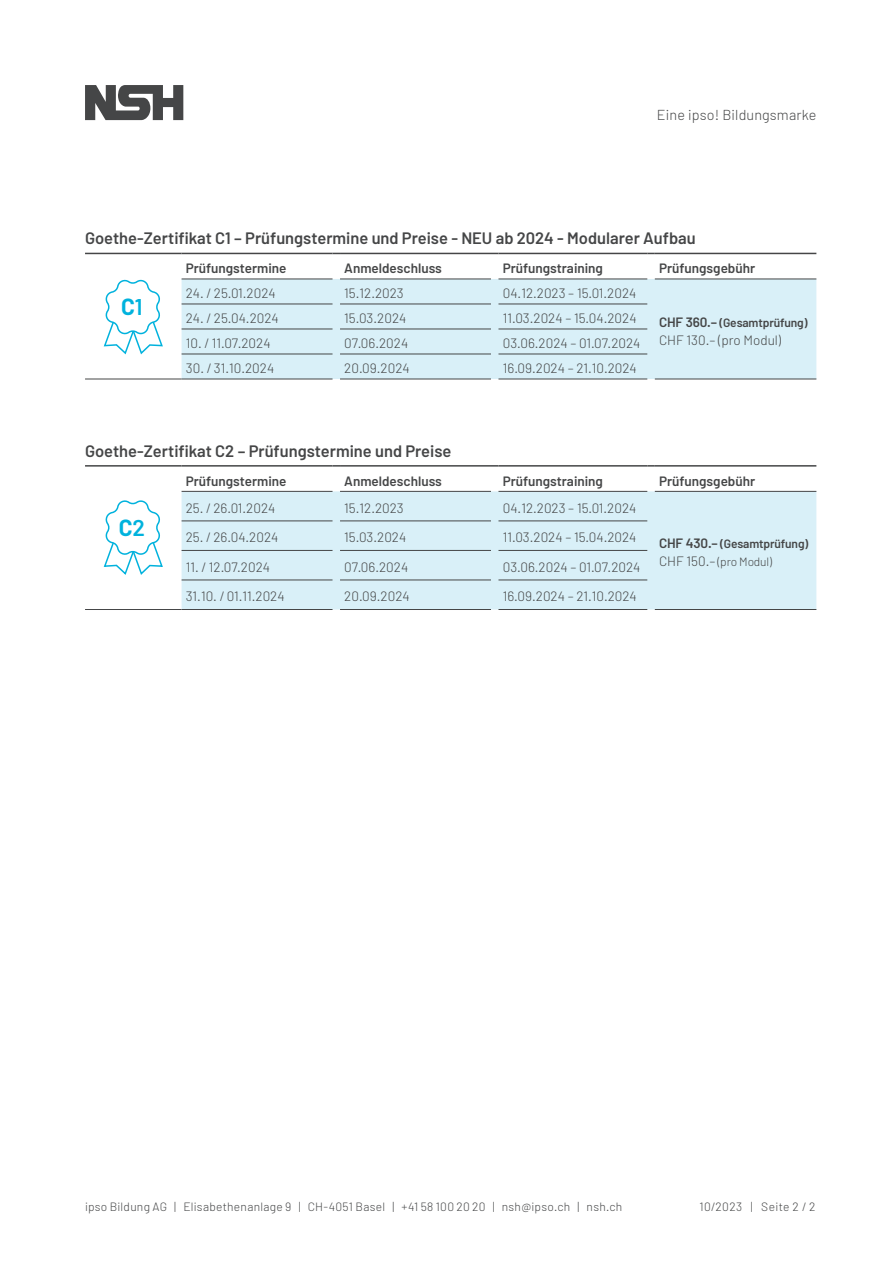
<style>
.page{position:relative;width:893px;height:1263px;background:#fff}
.page>*{position:absolute;margin:0;border:0;box-sizing:border-box;transform-origin:0 0}
.t1{font:700 22.8px "Barlow";color:#00b2dd}
.t2{font:600 16.5px "Barlow";color:#454647}
.t3{font:300 14.4px "Barlow";letter-spacing:.01em;color:#454647}
.t4{font:300 13.5px "Barlow";color:#454647}
.t5{font:600 13.5px "Barlow";color:#454647}
.t6{font:300 12px "Barlow";letter-spacing:.025em;color:#454647}
.t7{font:600 12px/18px "Barlow";letter-spacing:-.01em;color:#454647}
.s1{font-size:13.5px}
.s2{font-weight:600}
.s3{font-weight:300;font-size:13.5px}
.s4{font-weight:300}
</style>
<div class="page">
<svg style="left:103px;top:279px;width:60px;height:76px"></svg>
<div style="left:182px;top:279px;width:634px;height:100px;background:#d9f0f8"></div>
<hr style="left:85px;top:253px;width:97px;height:1px;background:#454647">
<hr style="left:182px;top:253px;width:151px;height:1px;background:#454647">
<svg style="left:333px;top:253px;width:322px;height:26px"></svg>
<hr style="left:655px;top:253px;width:161px;height:1px;background:#454647">
<hr style="left:85px;top:379px;width:97px;height:1px;background:#454647">
<hr style="left:182px;top:279px;width:151px;height:1px;background:#454647">
<hr style="left:182px;top:304px;width:151px;height:1px;background:#454647">
<hr style="left:182px;top:329px;width:151px;height:1px;background:#454647">
<hr style="left:182px;top:354px;width:151px;height:1px;background:#454647">
<hr style="left:182px;top:379px;width:151px;height:1px;background:#454647">
<hr style="left:340px;top:279px;width:151px;height:1px;background:#454647">
<hr style="left:340px;top:304px;width:151px;height:1px;background:#454647">
<hr style="left:340px;top:329px;width:151px;height:1px;background:#454647">
<hr style="left:340px;top:354px;width:151px;height:1px;background:#454647">
<hr style="left:340px;top:379px;width:151px;height:1px;background:#454647">
<hr style="left:498px;top:279px;width:149px;height:1px;background:#454647">
<hr style="left:498px;top:304px;width:149px;height:1px;background:#454647">
<hr style="left:498px;top:329px;width:149px;height:1px;background:#454647">
<hr style="left:498px;top:354px;width:149px;height:1px;background:#454647">
<hr style="left:498px;top:379px;width:149px;height:1px;background:#454647">
<hr style="left:655px;top:279px;width:161px;height:1px;background:#454647">
<hr style="left:655px;top:379px;width:161px;height:1px;background:#454647">
<div style="left:182px;top:491px;width:634px;height:118px;background:#d9f0f8"></div>
<hr style="left:85px;top:465px;width:97px;height:2px;background:#454647">
<hr style="left:182px;top:465px;width:151px;height:2px;background:#454647">
<svg style="left:333px;top:465px;width:322px;height:26px"></svg>
<hr style="left:655px;top:465px;width:161px;height:2px;background:#454647">
<hr style="left:85px;top:609px;width:97px;height:1px;background:#454647">
<hr style="left:182px;top:491px;width:151px;height:1px;background:#454647">
<hr style="left:182px;top:521px;width:151px;height:1px;background:#454647">
<hr style="left:182px;top:550px;width:151px;height:1px;background:#454647">
<hr style="left:182px;top:580px;width:151px;height:1px;background:#454647">
<hr style="left:182px;top:609px;width:151px;height:1px;background:#454647">
<hr style="left:340px;top:491px;width:151px;height:1px;background:#454647">
<hr style="left:340px;top:521px;width:151px;height:1px;background:#454647">
<hr style="left:340px;top:550px;width:151px;height:1px;background:#454647">
<hr style="left:340px;top:580px;width:151px;height:1px;background:#454647">
<hr style="left:340px;top:609px;width:151px;height:1px;background:#454647">
<hr style="left:498px;top:491px;width:149px;height:1px;background:#454647">
<hr style="left:498px;top:521px;width:149px;height:1px;background:#454647">
<hr style="left:498px;top:550px;width:149px;height:1px;background:#454647">
<hr style="left:498px;top:580px;width:149px;height:1px;background:#454647">
<hr style="left:498px;top:609px;width:149px;height:1px;background:#454647">
<hr style="left:655px;top:491px;width:161px;height:1px;background:#454647">
<hr style="left:655px;top:609px;width:161px;height:1px;background:#454647">
<svg style="left:103px;top:500px;width:60px;height:75px"></svg>
<svg style="left:85px;top:85px;width:98px;height:35px"></svg>
<p class="t3" style="left:657px;top:106px;width:161px">Eine ipso! Bildungsmarke</p>
<p class="t2" style="left:85px;top:228px;width:612px">Goethe-Zertifikat C1 – Prüfungstermine und Preise - NEU ab 2024 - Modularer Aufbau</p>
<p class="t5" style="left:186px;top:260px;width:102px">Prüfungstermine</p>
<p class="t5" style="left:344px;top:260px;width:99px">Anmeldeschluss</p>
<p class="t5" style="left:503px;top:260px;width:102px">Prüfungstraining</p>
<p class="t5" style="left:659px;top:260px;width:98px">Prüfungsgebühr</p>
<p class="t4" style="left:186px;top:285px;width:91px">24. / 25.01.2024</p>
<p class="t4" style="left:344px;top:285px;width:61px">15.12.2023</p>
<p class="t4" style="left:503px;top:285px;width:135px">04.12.2023 – 15.01.2024</p>
<p class="t7" style="left:659px;top:313px;width:150px"><span class="s1">CHF 360.–</span> (Gesamtprüfung)</p>
<p class="t4" style="left:659px;top:331px;width:124px">CHF 130.– (pro Modul)</p>
<h1 class="t1" style="left:121px;top:293px;width:23px">C<span class="s2">1</span></h1>
<p class="t4" style="left:186px;top:310px;width:95px">24. / 25.04.2024</p>
<p class="t4" style="left:344px;top:310px;width:64px">15.03.2024</p>
<p class="t4" style="left:503px;top:310px;width:135px">11.03.2024 – 15.04.2024</p>
<p class="t4" style="left:186px;top:335px;width:86px">10. / 11.07.2024</p>
<p class="t4" style="left:344px;top:335px;width:65px">07.06.2024</p>
<p class="t4" style="left:503px;top:335px;width:139px">03.06.2024 – 01.07.2024</p>
<p class="t4" style="left:186px;top:360px;width:90px">30. / 31.10.2024</p>
<p class="t4" style="left:344px;top:360px;width:67px">20.09.2024</p>
<p class="t4" style="left:503px;top:360px;width:136px">16.09.2024 – 21.10.2024</p>
<p class="t2" style="left:85px;top:441px;width:368px">Goethe-Zertifikat C2 – Prüfungstermine und Preise</p>
<p class="t5" style="left:186px;top:472px;width:102px">Prüfungstermine</p>
<p class="t5" style="left:344px;top:472px;width:99px">Anmeldeschluss</p>
<p class="t5" style="left:503px;top:472px;width:102px">Prüfungstraining</p>
<p class="t5" style="left:659px;top:472px;width:98px">Prüfungsgebühr</p>
<p class="t4" style="left:186px;top:500px;width:91px">25. / 26.01.2024</p>
<p class="t4" style="left:344px;top:500px;width:61px">15.12.2023</p>
<p class="t4" style="left:503px;top:500px;width:135px">04.12.2023 – 15.01.2024</p>
<p class="t7" style="left:659px;top:535px;width:151px"><span class="s1">CHF 430.–</span> (Gesamtprüfung)<br><span class="s3">CHF 150.–</span> <span class="s4">(pro Modul)</span></p>
<h1 class="t1" style="left:119px;top:513px;width:28px">C<span class="s2">2</span></h1>
<p class="t4" style="left:186px;top:529px;width:94px">25. / 26.04.2024</p>
<p class="t4" style="left:344px;top:529px;width:64px">15.03.2024</p>
<p class="t4" style="left:503px;top:529px;width:135px">11.03.2024 – 15.04.2024</p>
<p class="t4" style="left:186px;top:559px;width:86px">11. / 12.07.2024</p>
<p class="t4" style="left:344px;top:559px;width:65px">07.06.2024</p>
<p class="t4" style="left:503px;top:559px;width:139px">03.06.2024 – 01.07.2024</p>
<p class="t4" style="left:186px;top:588px;width:100px">31.10. / 01.11.2024</p>
<p class="t4" style="left:344px;top:588px;width:67px">20.09.2024</p>
<p class="t4" style="left:503px;top:588px;width:136px">16.09.2024 – 21.10.2024</p>
<p class="t6" style="left:85px;top:1199px;width:539px">ipso Bildung AG | Elisabethenanlage 9 | CH-4051 Basel | +41 58 100 20 20 | nsh@ipso.ch | nsh.ch</p>
<p class="t6" style="left:699px;top:1199px;width:118px">10/2023 | Seite 2 / 2</p>
</div>
